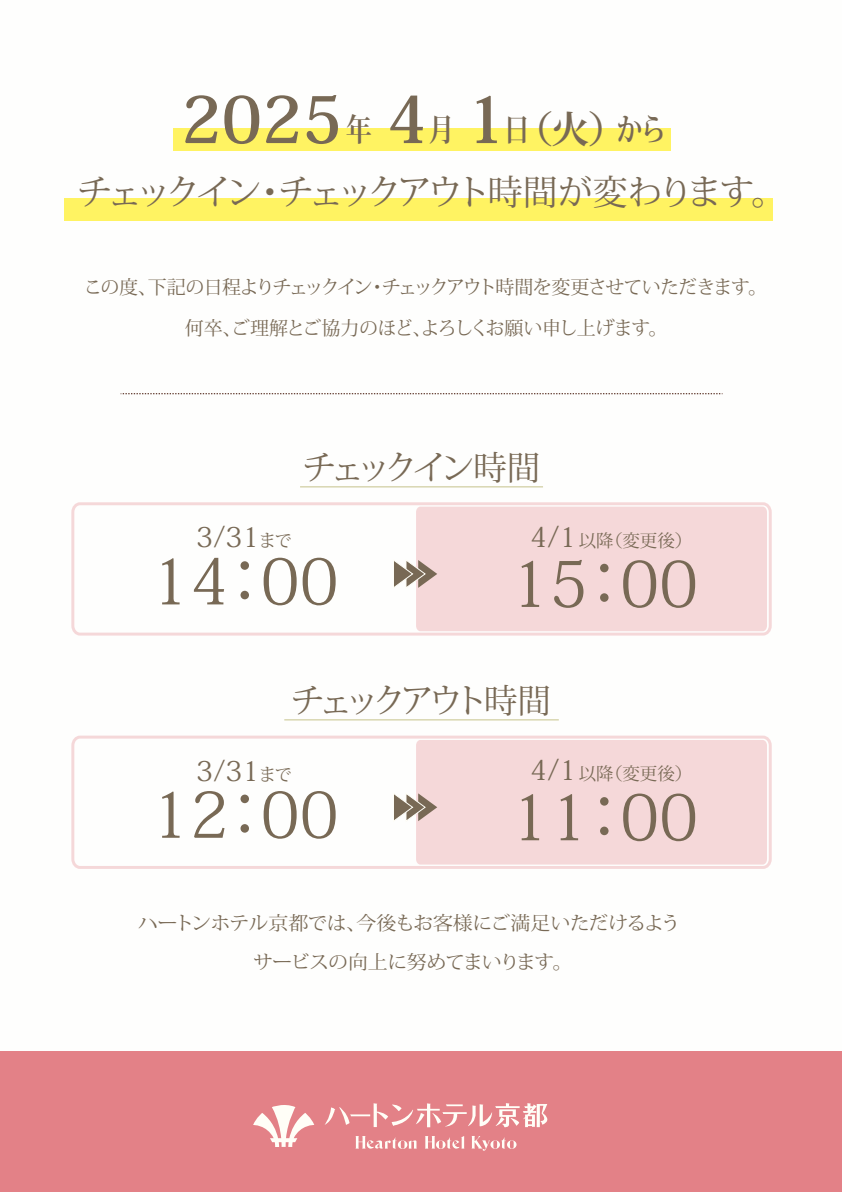
<style>
.page{position:relative;width:842px;height:1192px;background:#fff}
.page>*{position:absolute;margin:0;border:0;box-sizing:border-box;transform-origin:0 0}
.t1{font:700 64.4px "Koz Min Pro";color:#786955}
.t2{font:63.5px "Koz Min Pro";color:#786955}
.t3{font:35px "Koz Min Pro";letter-spacing:-.13em;color:#786955}
.t4{font:33.5px "Koz Min Pro";letter-spacing:-.15em;color:#786955}
.t5{font:27.5px "Koz Min Pro";color:#786955}
.t6{font:19px/41.1px "Koz Min Pro";letter-spacing:-.06em;color:#786955;text-align:center}
.t7{font:19px/39.4px "Koz Min Pro";letter-spacing:-.04em;color:#786955;text-align:center;scale:1.05 1}
.t8{font:17.5px "Koz Min Pro";color:#786955}
.s1{font-size:31.5px}
.s2{font-size:37.5px}
.s3{font-size:17.5px}
.s4{font-size:27.5px}
</style>
<div class="page">
<div style="left:0;top:1051px;width:842px;height:141px;background:#e38187"></div>
<svg style="left:325px;top:1103px;width:223px;height:25px"></svg>
<svg style="left:355px;top:1136px;width:62px;height:13px"></svg>
<svg style="left:425px;top:1136px;width:40px;height:13px"></svg>
<svg style="left:471px;top:1136px;width:45px;height:15px"></svg>
<svg style="left:253px;top:1105px;width:61px;height:42px"></svg>
<svg style="left:121px;top:393px;width:602px;height:1px"></svg>
<hr style="left:300px;top:486px;width:243px;height:1px;background:#c6c38b">
<hr style="left:284px;top:719px;width:275px;height:1px;background:#c6c38b">
<div style="left:173px;top:128px;width:497px;height:23px;background:#fff362"></div>
<div style="left:64px;top:198px;width:709px;height:23px;background:#fff362"></div>
<svg style="left:71px;top:502px;width:701px;height:134px"></svg>
<div style="left:416px;top:507px;width:351px;height:124px;background:#f5d8d9"></div>
<svg style="left:393px;top:559px;width:44px;height:30px"></svg>
<svg style="left:71px;top:736px;width:701px;height:133px"></svg>
<div style="left:416px;top:740px;width:351px;height:125px;background:#f5d8d9"></div>
<svg style="left:393px;top:792px;width:44px;height:30px"></svg>
<h1 class="t1" style="left:181px;top:73px;width:487px">2025 <span class="s1">年</span> 4<span class="s1">月</span> 1<span class="s1">日</span> <span class="s2">（火）</span><span class="s1">から</span></h1>
<h3 class="t3" style="left:77px;top:167px;width:711px">チェックイン・チェックアウト時間が変わります。</h3>
<p class="t6" style="left:84px;top:266px;width:685px">この度、下記の日程よりチェックイン・チェックアウト時間を変更させていただきます。何卒、ご理解とご協力のほど、よろしくお願い申し上げます。</p>
<h3 class="t4" style="left:302px;top:444px;width:239px">チェックイン時間</h3>
<h3 class="t5" style="left:196px;top:518px;width:97px">3/31<span class="s3">まで</span></h3>
<h2 class="t2" style="left:151px;top:536px;width:189px">14：00</h2>
<p class="t8" style="left:530px;top:528px;width:164px"><span class="s4">4/1</span>以降（変更後）</p>
<h2 class="t2" style="left:510px;top:539px;width:189px">15：00</h2>
<h3 class="t4" style="left:291px;top:677px;width:262px">チェックアウト時間</h3>
<h3 class="t5" style="left:196px;top:751px;width:97px">3/31<span class="s3">まで</span></h3>
<h2 class="t2" style="left:151px;top:769px;width:189px">12：00</h2>
<p class="t8" style="left:530px;top:761px;width:164px"><span class="s4">4/1</span>以降（変更後）</p>
<h2 class="t2" style="left:510px;top:772px;width:189px">11：00</h2>
<p class="t7" style="left:138px;top:903px;width:518px">ハートンホテル京都では、今後もお客様にご満足いただけるようサービスの向上に努めてまいります。</p>
</div>
